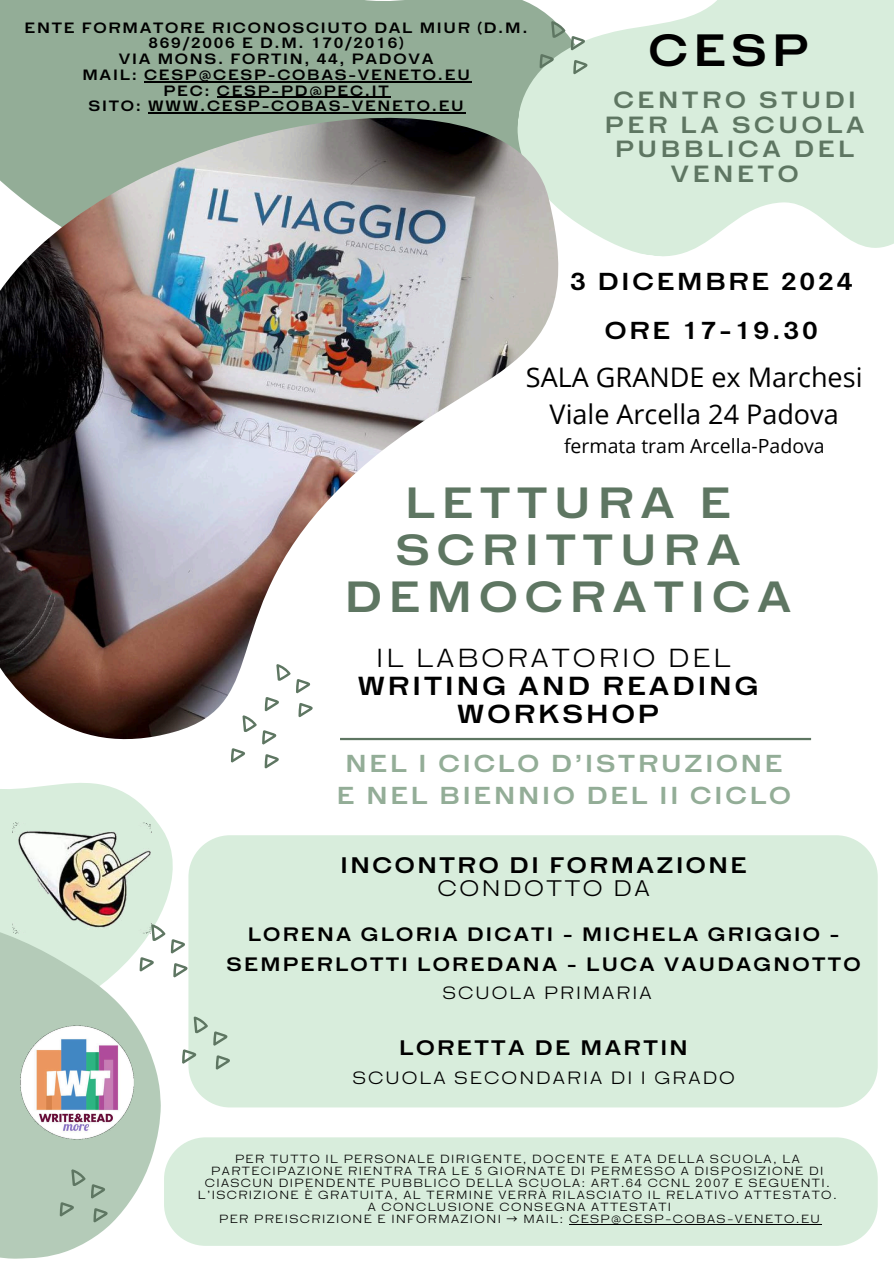
<style>
.page{position:relative;width:894px;height:1264px;background:#fff}
.page>*{position:absolute;margin:0;border:0;box-sizing:border-box;transform-origin:0 0}
.t1{font:700 42.6px "HK Gothic";color:#000}
.t2{font:700 41.1px/47.2px "HK Gothic";letter-spacing:.17em;color:#5e7662;text-align:center}
.t3{font:27px "Open Sans";color:#000}
.t4{font:700 24.6px/28.2px "HK Gothic";letter-spacing:.125em;color:#000;text-align:center}
.t5{font:700 23.1px/31.5px "HK Gothic";letter-spacing:.125em;color:#93ad97;text-align:center}
.t6{font:700 23.1px "HK Gothic";letter-spacing:.125em;color:#000}
.t7{font:700 22.05px/24.8px "HK Gothic";letter-spacing:.17em;color:#5e7662;text-align:center}
.t8{font:700 21.15px/23.7px "HK Gothic";letter-spacing:.125em;color:#000;text-align:center}
.t9{font:700 19.8px "HK Gothic";letter-spacing:.125em;color:#000}
.t10{font:19.5px "Open Sans";color:#000}
.t11{font:700 18.3px/29.2px "HK Gothic";letter-spacing:.125em;color:#000;text-align:center}
.t12{font:16.8px "HK Gothic";letter-spacing:.125em;color:#000}
.t13{font:700 14.1px/15.8px "HK Gothic";letter-spacing:.125em;color:#000;text-align:center}
.t14{font:11.1px/12px "HK Gothic";letter-spacing:.125em;color:#000;text-align:center}
.s1{font-weight:400}
.s2{font-family:"Noto Sans CJ Ksc"}
</style>
<div class="page">
<div style="left:0;top:0;width:503px;height:118px;background:#93ad97"></div>
<svg style="left:0;top:739px;width:227px;height:369px"></svg>
<svg style="left:0;top:916px;width:164px;height:343px;fill:#b4cbb8"></svg>
<svg style="left:503px;top:0;width:390px;height:272px;fill:#d8eddc"></svg>
<img style="left:0;top:118px;width:558px;height:621px">
<hr style="left:340px;top:738px;width:470px;height:2px;background:#5e7662">
<div style="left:188px;top:835px;width:689px;height:272px;background:#d8eddc"></div>
<div style="left:164px;top:1137px;width:713px;height:108px;background:#d8eddc"></div>
<svg style="left:539px;top:21px;width:49px;height:53px"></svg>
<svg style="left:231px;top:664px;width:82px;height:104px"></svg>
<svg style="left:60px;top:1169px;width:48px;height:53px;background:#a7beab"></svg>
<svg style="left:182px;top:1016px;width:48px;height:53px;background:#caddce"></svg>
<svg style="left:140px;top:924px;width:48px;height:53px"></svg>
<img style="left:12px;top:822px;width:140px;height:112px">
<img style="left:0;top:1007px;width:152px;height:141px">
<hr style="left:569px;top:1224px;width:252px;height:1px;background:#000">
<hr style="left:144px;top:81px;width:327px;height:1px;background:#000">
<hr style="left:217px;top:97px;width:173px;height:1px;background:#000">
<hr style="left:148px;top:112px;width:317px;height:2px;background:#000">
<p class="t13" style="left:25px;top:21px;width:504px">ENTE FORMATORE RICONOSCIUTO DAL MIUR (D.M.<br>869/2006 E D.M. 170/2016)</p>
<p class="t13" style="left:119px;top:52px;width:316px">VIA MONS. FORTIN, 44, PADOVA</p>
<h1 class="t13" style="left:82px;top:68px;width:389px">MAIL: CESP@CESP-COBAS-VENETO.EU</h1>
<p class="t13" style="left:163px;top:84px;width:227px">PEC: CESP-PD@PEC.IT</p>
<p class="t13" style="left:88px;top:99px;width:376px">SITO: WWW.CESP-COBAS-VENETO.EU</p>
<p class="t1" style="left:648px;top:28px;width:161px">CESP</p>
<p class="t7" style="left:604px;top:89px;width:261px">CENTRO STUDI<br>PER LA SCUOLA<br>PUBBLICA DEL<br>VENETO</p>
<h3 class="t6" style="left:570px;top:269px;width:284px">3 DICEMBRE 2024</h3>
<p class="t6" style="left:604px;top:318px;width:214px">ORE 17-19.30</p>
<h2 class="t3" style="left:526px;top:358px;width:338px">SALA GRANDE ex Marchesi</h2>
<h5 class="t3" style="left:549px;top:395px;width:290px">Viale Arcella 24 Padova</h5>
<h6 class="t10" style="left:564px;top:432px;width:262px">fermata tram Arcella-Padova</h6>
<p class="t2" style="left:344px;top:482px;width:448px">LETTURA E<br>SCRITTURA<br>DEMOCRATICA</p>
<p class="t4" style="left:357px;top:645px;width:402px"><span class="s1">IL LABORATORIO DEL<br></span>WRITING AND READING<br>WORKSHOP</p>
<p class="t5" style="left:337px;top:749px;width:455px">NEL I CICLO D’ISTRUZIONE<br>E NEL BIENNIO DEL II CICLO</p>
<p class="t8" style="left:340px;top:854px;width:408px">INCONTRO DI FORMAZIONE<br><span class="s1">CONDOTTO DA</span></p>
<p class="t11" style="left:226px;top:921px;width:635px">LORENA GLORIA DICATI - MICHELA GRIGGIO -<br>SEMPERLOTTI LOREDANA - LUCA VAUDAGNOTTO</p>
<p class="t12" style="left:442px;top:983px;width:211px">SCUOLA PRIMARIA</p>
<h1 class="t9" style="left:399px;top:1037px;width:290px">LORETTA DE MARTIN</h1>
<h4 class="t12" style="left:352px;top:1069px;width:384px">SCUOLA SECONDARIA DI I GRADO</h4>
<p class="t14" style="left:205px;top:1153px;width:626px">PER TUTTO IL PERSONALE DIRIGENTE, DOCENTE E ATA DELLA SCUOLA, LA<br>PARTECIPAZIONE RIENTRA TRA LE 5 GIORNATE DI PERMESSO A DISPOSIZIONE DI<br>CIASCUN DIPENDENTE PUBBLICO DELLA SCUOLA: ART.64 CCNL 2007 E SEGUENTI.</p>
<p class="t14" style="left:198px;top:1189px;width:640px">L’ISCRIZIONE È GRATUITA, AL TERMINE VERRÀ RILASCIATO IL RELATIVO ATTESTATO.</p>
<h2 class="t14" style="left:367px;top:1201px;width:305px">A CONCLUSIONE CONSEGNA ATTESTATI</h2>
<h2 class="t14" style="left:219px;top:1213px;width:602px">PER PREISCRIZIONE E INFORMAZIONI <span class="s2">→</span> MAIL: CESP@CESP-COBAS-VENETO.EU</h2>
</div>
